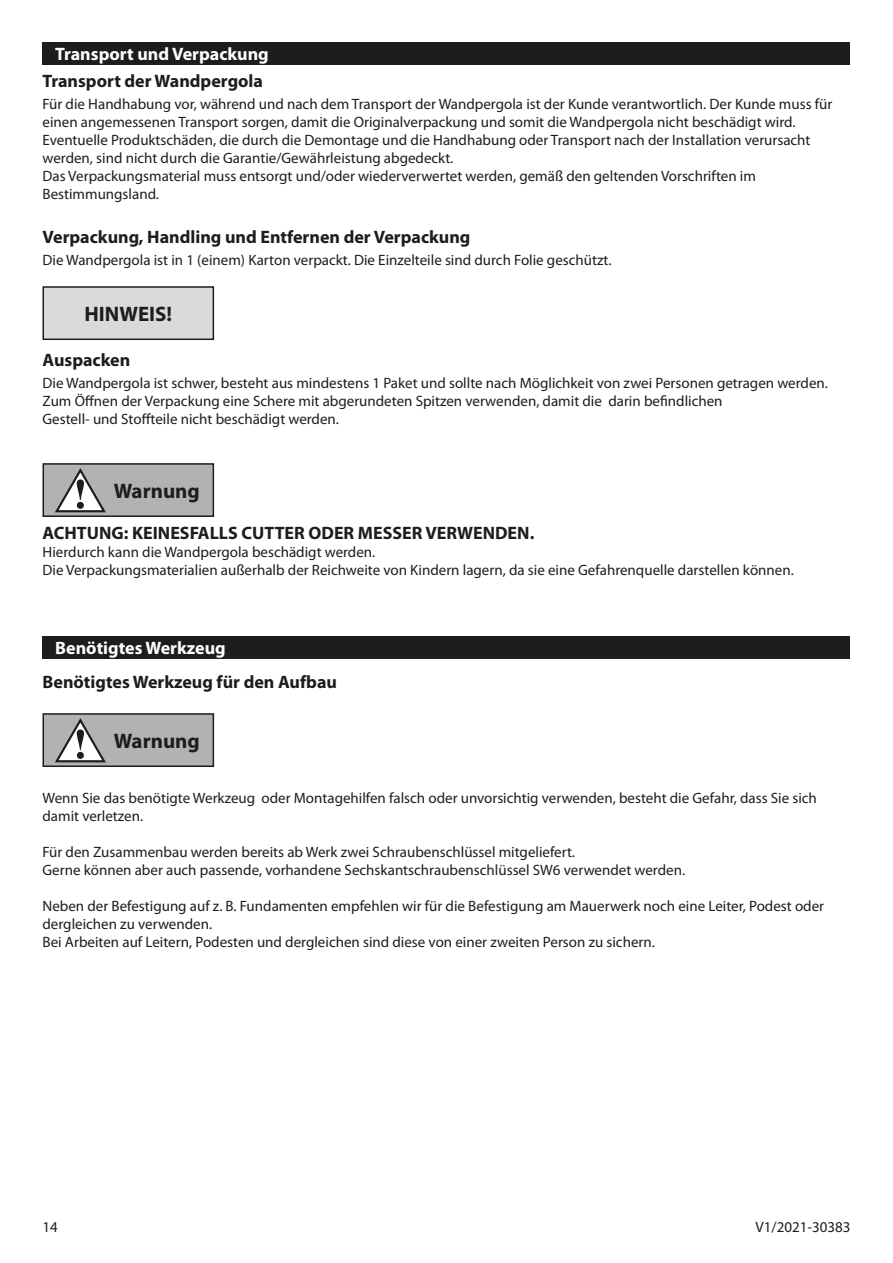
<style>
.page{position:relative;width:893px;height:1263px;background:#fff}
.page>*{position:absolute;margin:0;border:0;box-sizing:border-box;transform-origin:0 0}
.t1{font:700 21px "Myriad Pro";color:#1d1d1b}
.Unterkapitel{font:700 18px "Myriad Pro";color:#1d1d1b}
.Fließtext{font:700 18px "Myriad Pro";color:#1d1d1b}
.Montage_Bedienung_Ti{font:700 18px "Myriad Pro";color:#fff}
.Fließtext-2{font:15px/18px "Myriad Pro";color:#1d1d1b}
</style>
<div class="page">
<div style="left:43px;top:43px;width:807px;height:17px;background:#1d1d1b"></div>
<div style="left:43px;top:47px;width:807px;height:18px;background:#1d1d1b"></div>
<div style="left:43px;top:287px;width:170px;height:52px;background:#dadada"></div>
<div style="left:43px;top:286px;width:171px;height:54px;border:2px solid #1d1d1b"></div>
<div style="left:43px;top:464px;width:170px;height:52px;background:#b2b2b2"></div>
<div style="left:43px;top:463px;width:171px;height:54px;border:2px solid #1d1d1b"></div>
<svg style="left:55px;top:468px;width:51px;height:45px"></svg>
<div style="left:43px;top:636px;width:807px;height:17px;background:#1d1d1b"></div>
<div style="left:43px;top:640px;width:807px;height:18px;background:#1d1d1b"></div>
<div style="left:43px;top:714px;width:170px;height:52px;background:#b2b2b2"></div>
<div style="left:43px;top:713px;width:171px;height:54px;border:2px solid #1d1d1b"></div>
<svg style="left:55px;top:718px;width:51px;height:45px"></svg>
<p class="Montage_Bedienung_Ti" style="left:55px;top:42px;width:215px">Transport und Verpackung</p>
<p class="Unterkapitel" style="left:43px;top:69px;width:222px">Transport der Wandpergola</p>
<p class="Fließtext-2" style="left:43px;top:95px;width:791px">Für die Handhabung vor, während und nach dem Transport der Wandpergola ist der Kunde verantwortlich. Der Kunde muss für einen angemessenen Transport sorgen, damit die Originalverpackung und somit die Wandpergola nicht beschädigt wird.<br>Eventuelle Produktschäden, die durch die Demontage und die Handhabung oder Transport nach der Installation verursacht werden, sind nicht durch die Garantie/Gewährleistung abgedeckt.<br>Das Verpackungsmaterial muss entsorgt und/oder wiederverwertet werden, gemäß den geltenden Vorschriften im Bestimmungsland.</p>
<p class="Unterkapitel" style="left:43px;top:225px;width:429px">Verpackung, Handling und Entfernen der Verpackung</p>
<p class="Fließtext-2" style="left:43px;top:251px;width:570px">Die Wandpergola ist in 1 (einem) Karton verpackt. Die Einzelteile sind durch Folie geschützt.</p>
<p class="t1" style="left:84px;top:300px;width:89px">HINWEIS!</p>
<p class="Unterkapitel" style="left:43px;top:348px;width:89px">Auspacken</p>
<p class="Fließtext-2" style="left:43px;top:374px;width:787px">Die Wandpergola ist schwer, besteht aus mindestens 1 Paket und sollte nach Möglichkeit von zwei Personen getragen werden.<br>Zum Öffnen der Verpackung eine Schere mit abgerundeten Spitzen verwenden, damit die darin befindlichen<br>Gestell- und Stoffteile nicht beschädigt werden.</p>
<p class="t1" style="left:114px;top:477px;width:87px">Warnung</p>
<p class="Fließtext" style="left:43px;top:521px;width:493px">ACHTUNG: KEINESFALLS CUTTER ODER MESSER VERWENDEN.</p>
<p class="Fließtext-2" style="left:43px;top:542px;width:334px">Hierdurch kann die Wandpergola beschädigt werden.</p>
<p class="Fließtext-2" style="left:43px;top:560px;width:753px">Die Verpackungsmaterialien außerhalb der Reichweite von Kindern lagern, da sie eine Gefahrenquelle darstellen können.</p>
<p class="Montage_Bedienung_Ti" style="left:55px;top:636px;width:172px">Benötigtes Werkzeug</p>
<p class="Unterkapitel" style="left:43px;top:670px;width:296px">Benötigtes Werkzeug für den Aufbau</p>
<p class="t1" style="left:114px;top:727px;width:87px">Warnung</p>
<p class="Fließtext-2" style="left:43px;top:789px;width:776px">Wenn Sie das benötigte Werkzeug oder Montagehilfen falsch oder unvorsichtig verwenden, besteht die Gefahr, dass Sie sich damit verletzen.</p>
<p class="Fließtext-2" style="left:43px;top:843px;width:534px">Für den Zusammenbau werden bereits ab Werk zwei Schraubenschlüssel mitgeliefert.</p>
<p class="Fließtext-2" style="left:43px;top:861px;width:644px">Gerne können aber auch passende, vorhandene Sechskantschraubenschlüssel SW6 verwendet werden.</p>
<p class="Fließtext-2" style="left:43px;top:897px;width:783px">Neben der Befestigung auf z. B. Fundamenten empfehlen wir für die Befestigung am Mauerwerk noch eine Leiter, Podest oder dergleichen zu verwenden.</p>
<p class="Fließtext-2" style="left:43px;top:933px;width:614px">Bei Arbeiten auf Leitern, Podesten und dergleichen sind diese von einer zweiten Person zu sichern.</p>
<p class="Fließtext-2" style="left:43px;top:1217px;width:17px">14</p>
<p class="Fließtext-2" style="left:756px;top:1217px;width:96px">V1/2021-30383</p>
</div>
